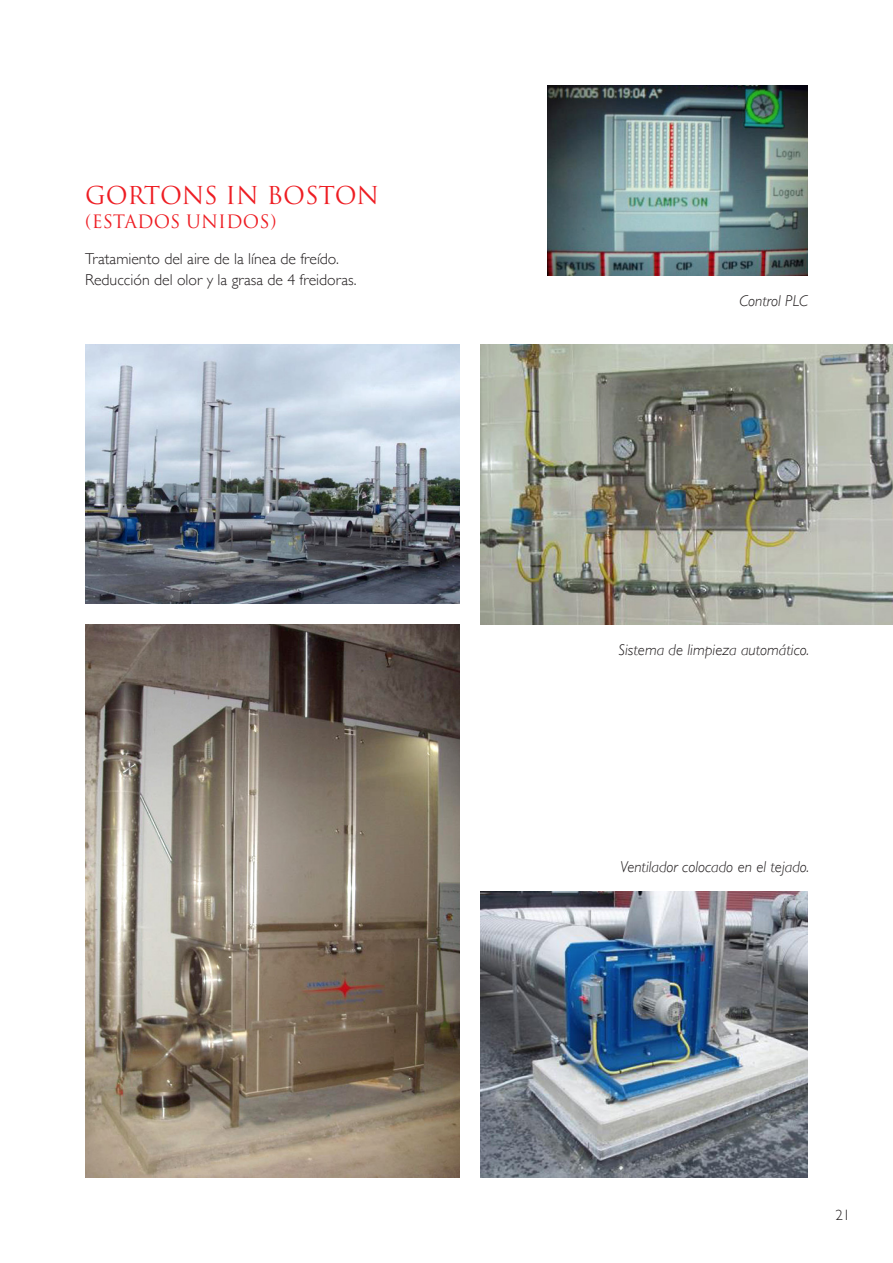
<style>
.page{position:relative;width:893px;height:1263px;background:#fff}
.page>*{position:absolute;margin:0;border:0;box-sizing:border-box;transform-origin:0 0}
.t1{font:24px "Trajan Pro 3";letter-spacing:-.01em;color:#ee1d23}
.t2{font:18px "Trajan Pro 3";color:#ee1d23}
.t3{font:300 15.75px "Gill Sans";color:#231f20}
.t4{font:italic 300 15.75px "Gill Sans";color:#231f20}
.t5{font:300 15px "Gill Sans";color:#231f20}
</style>
<div class="page">
<img style="left:85px;top:624px;width:374px;height:554px">
<img style="left:480px;top:344px;width:413px;height:280px">
<img style="left:480px;top:891px;width:328px;height:287px">
<img style="left:85px;top:344px;width:374px;height:259px">
<img style="left:547px;top:85px;width:261px;height:190px">
<p class="t1" style="left:85px;top:179px;width:296px">GORTONS IN BOSTON</p>
<p class="t2" style="left:85px;top:209px;width:193px">(ESTADOS UNIDOS)</p>
<p class="t3" style="left:85px;top:246px;width:255px">Tratamiento del aire de la línea de freído.</p>
<p class="t3" style="left:85px;top:267px;width:273px">Reducción del olor y la grasa de 4 freidoras.</p>
<p class="t4" style="left:739px;top:292px;width:70px">Control PLC</p>
<p class="t4" style="left:619px;top:641px;width:192px">Sistema de limpieza automático.</p>
<p class="t4" style="left:620px;top:857px;width:190px">Ventilador colocado en el tejado.</p>
<p class="t5" style="left:835px;top:1203px;width:16px">21</p>
</div>
